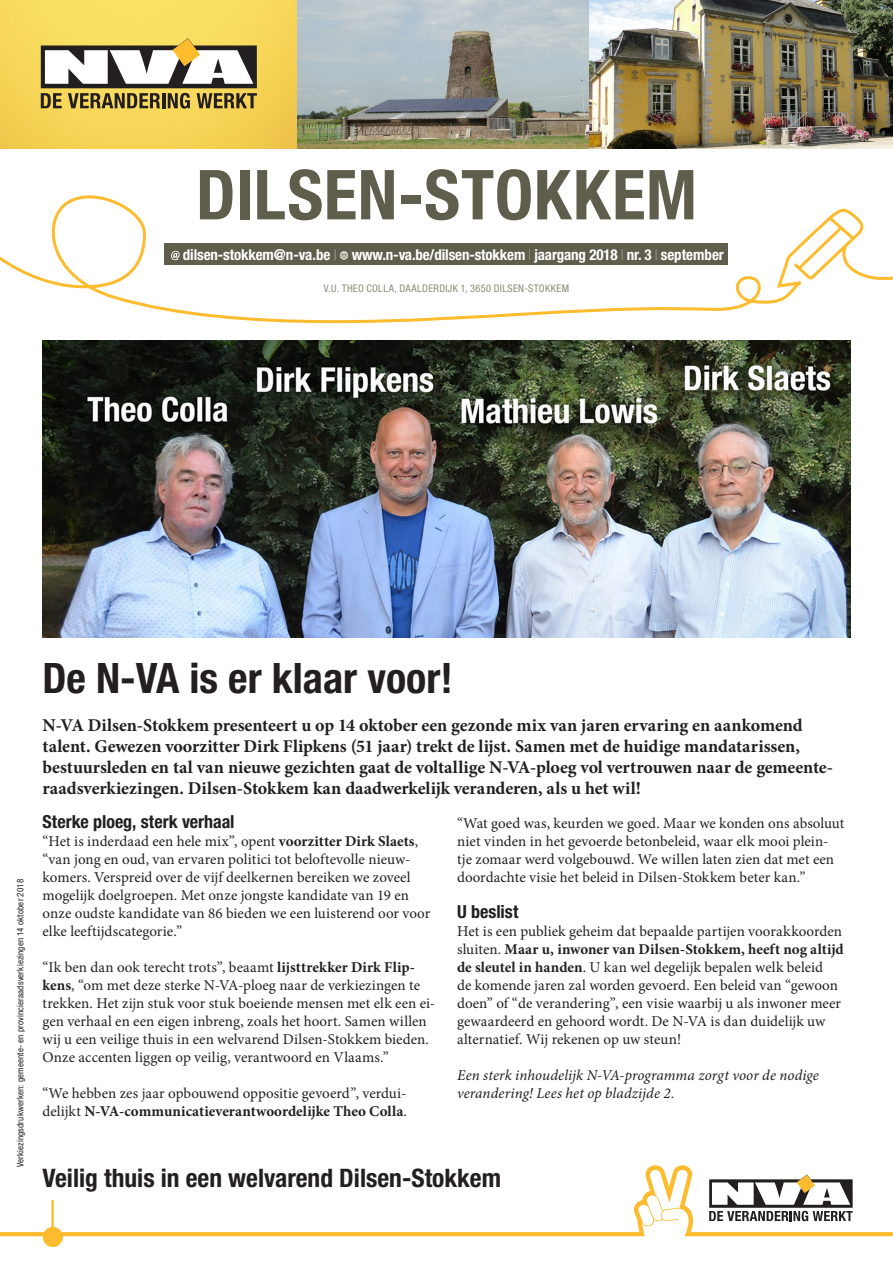
<style>
.page{position:relative;width:893px;height:1263px;background:#fff}
.page>*{position:absolute;margin:0;border:0;box-sizing:border-box;transform-origin:0 0}
.t1{font:700 condensed 69px "Helvetica Neue LT Std";letter-spacing:.01em;color:#5f5e4c}
.t2{font:700 condensed 42px "Helvetica Neue LT Std";color:#231f20}
.t3{font:700 condensed 25.5px "Helvetica Neue LT Std";color:#231f20}
.t4{font:700 18px/21px "Minion Pro";letter-spacing:-.005em;color:#231f20}
.TT_Bold{font:700 condensed 18px "Helvetica Neue LT Std";color:#231f20}
.t5{font:15px/18px "Minion Pro";color:#231f20}
.t6{font:italic 15px/18px "Minion Pro";letter-spacing:.005em;color:#231f20}
.t7{font:700 condensed 15px "Helvetica Neue LT Std";letter-spacing:-.01em;color:#fff}
.t8{font:condensed 10.5px "Helvetica Neue LT Std";letter-spacing:.03em;color:#8e8c7b}
.t9{font:condensed 9px "Helvetica Neue LT Std";letter-spacing:.015em;color:#231f20}
.s1{font-weight:200}
.s2{font-weight:700}
</style>
<div class="page">
<img style="left:0;top:0;width:298px;height:149px">
<svg style="left:41px;top:38px;width:216px;height:71px"></svg>
<svg style="left:0;top:195px;width:893px;height:129px"></svg>
<svg style="left:0;top:1165px;width:893px;height:71px"></svg>
<svg style="left:709px;top:1174px;width:144px;height:47px"></svg>
<div style="left:165px;top:243px;width:563px;height:22px;background:#5f5e4c"></div>
<svg style="left:171px;top:251px;width:9px;height:9px"></svg>
<svg style="left:340px;top:251px;width:8px;height:9px"></svg>
<div style="left:43px;top:1227px;width:20px;height:20px;background:#fdbb2e;border-radius:50%"></div>
<hr style="left:51px;top:1200px;width:3px;height:37px;background:#fdbb2e">
<img style="left:43px;top:340px;width:807px;height:298px">
<img style="left:298px;top:0;width:292px;height:149px">
<img style="left:590px;top:0;width:303px;height:149px">
<p class="t1" style="left:196px;top:153px;width:502px">DILSEN-STOKKEM</p>
<p class="t7" style="left:183px;top:245px;width:542px">dilsen-stokkem@n-va.be <span class="s1">I</span> www.n-va.be/dilsen-stokkem <span class="s1">I</span> jaargang 2018 <span class="s1">I</span> nr. 3 <span class="s1">I</span> september</p>
<p class="t8" style="left:324px;top:283px;width:247px">V.U. THEO COLLA, DAALDERDIJK 1, 3650 DILSEN-STOKKEM</p>
<p class="t9" style="left:15px;top:1167px;width:290px;rotate:-90deg">Verkiezingsdrukwerken: gemeente- en provincieraadsverkiezingen 14 oktober 2018</p>
<p class="t2" style="left:43px;top:652px;width:412px">De N-VA is er klaar voor!</p>
<p class="t4" style="left:43px;top:714px;width:792px">N-VA Dilsen-Stokkem presenteert u op 14 oktober een gezonde mix van jaren ervaring en aankomend talent. Gewezen voorzitter Dirk Flipkens (51 jaar) trekt de lijst. Samen met de huidige mandatarissen, bestuursleden en tal van nieuwe gezichten gaat de voltallige N-VA-ploeg vol vertrouwen naar de gemeente&shy;raadsverkiezingen. Dilsen-Stokkem kan daadwerkelijk veranderen, als u het wil!</p>
<p class="TT_Bold" style="left:43px;top:811px;width:194px">Sterke ploeg, sterk verhaal</p>
<p class="t5" style="left:43px;top:832px;width:389px">“Het is inderdaad een hele mix”, opent <span class="s2">voorzitter Dirk Slaets</span>, “van jong en oud, van ervaren politici tot beloftevolle nieuw&shy;komers. Verspreid over de vijf deelkernen bereiken we zoveel mogelijk doelgroepen. Met onze jongste kandidate van 19 en onze oudste kandidate van 86 bieden we een luisterend oor voor elke leeftijdscategorie.”</p>
<p class="t5" style="left:43px;top:958px;width:394px">“Ik ben dan ook terecht trots”, beaamt <span class="s2">lijsttrekker Dirk Flip&shy;kens</span>, “om met deze sterke N-VA-ploeg naar de verkiezingen te trekken. Het zijn stuk voor stuk boeiende mensen met elk een ei&shy;gen verhaal en een eigen inbreng, zoals het hoort. Samen willen wij u een veilige thuis in een welvarend Dilsen-Stokkem bieden.<br>Onze accenten liggen op veilig, verantwoord en Vlaams.”</p>
<p class="t5" style="left:43px;top:1084px;width:366px">“We hebben zes jaar opbouwend oppositie gevoerd”, verdui&shy;delijkt <span class="s2">N-VA-communicatieverantwoordelijke Theo Colla</span>.</p>
<p class="t5" style="left:457px;top:814px;width:389px">“Wat goed was, keurden we goed. Maar we konden ons absoluut niet vinden in het gevoerde betonbeleid, waar elk mooi plein&shy;tje zomaar werd volgebouwd. We willen laten zien dat met een doordachte visie het beleid in Dilsen-Stokkem beter kan.”</p>
<p class="TT_Bold" style="left:457px;top:901px;width:63px">U beslist</p>
<p class="t5" style="left:457px;top:922px;width:388px">Het is een publiek geheim dat bepaalde partijen voorakkoorden sluiten. <span class="s2">Maar u, inwoner van Dilsen-Stokkem, heeft nog altijd de sleutel in handen</span>. U kan wel degelijk bepalen welk beleid<br>de komende jaren zal worden gevoerd. Een beleid van “gewoon doen” of “de verandering”, een visie waarbij u als inwoner meer gewaardeerd en gehoord wordt. De N-VA is dan duidelijk uw alternatief. Wij rekenen op uw steun!</p>
<p class="t6" style="left:457px;top:1066px;width:363px">Een sterk inhoudelijk N-VA-programma zorgt voor de nodige verandering! Lees het op bladzijde 2.</p>
<p class="t3" style="left:43px;top:1162px;width:460px">Veilig thuis in een welvarend Dilsen-Stokkem</p>
</div>
